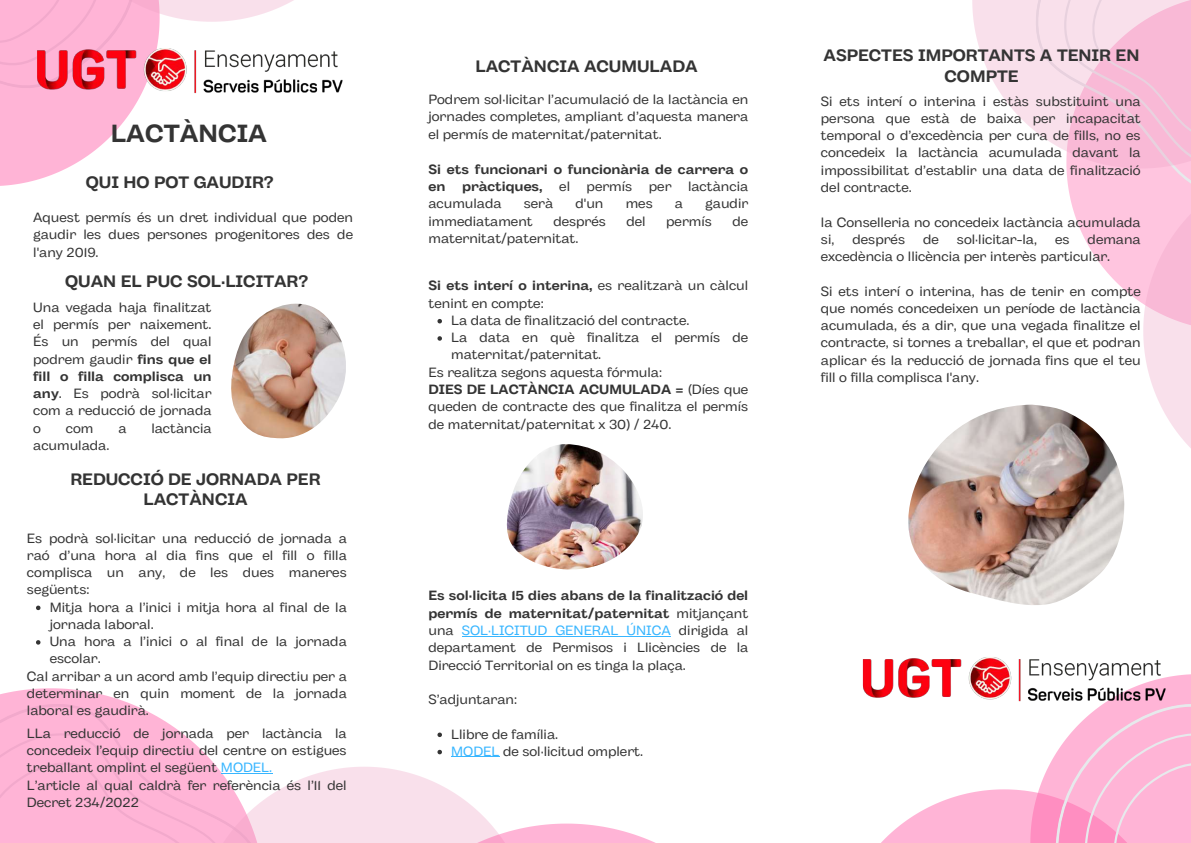
<style>
.page{position:relative;width:1191px;height:843px;background:#fff}
.page>*{position:absolute;margin:0;border:0;box-sizing:border-box;transform-origin:0 0}
.t1{font:700 24.8px "Body Grotesque Fit";color:#343434}
.t2{font:700 16.5px/20.6px "Body Grotesque Fit";color:#343434;text-align:center}
.t3{font:13.4px/17.2px "Body Grotesque Fit";color:#343434;text-align:justify}
.t4{font:700 13.4px/17.2px "Body Grotesque Fit";color:#343434;text-align:justify}
.s1{font-weight:700}
.s2{color:#38b6ff}
.s3{font-weight:400}
</style>
<div class="page">
<svg style="left:0;top:688px;width:165px;height:33px;fill:#ffb4d6"></svg>
<svg style="left:882px;top:674px;width:308px;height:168px"></svg>
<img style="left:231px;top:303px;width:115px;height:135px">
<svg style="left:972px;top:0;width:218px;height:447px"></svg>
<svg style="left:0;top:0;width:294px;height:186px"></svg>
<img style="left:507px;top:444px;width:136px;height:125px">
<img style="left:908px;top:404px;width:216px;height:201px">
<svg style="left:36px;top:605px;width:4px;height:5px"></svg>
<svg style="left:36px;top:640px;width:4px;height:4px"></svg>
<hr style="left:462px;top:635px;width:208px;height:1px;background:#38b6ff">
<svg style="left:0;top:721px;width:653px;height:121px"></svg>
<hr style="left:451px;top:756px;width:48px;height:1px;background:#38b6ff">
<hr style="left:221px;top:772px;width:51px;height:1px;background:#38b6ff">
<svg style="left:437px;top:319px;width:5px;height:4px"></svg>
<svg style="left:437px;top:336px;width:5px;height:4px"></svg>
<img style="left:27px;top:37px;width:316px;height:66px">
<img style="left:862px;top:657px;width:312px;height:54px">
<h1 class="t1" style="left:111px;top:119px;width:158px">LACTÀNCIA</h1>
<p class="t2" style="left:86px;top:173px;width:189px">QUI HO POT GAUDIR?</p>
<p class="t3" style="left:33px;top:210px;width:321px">Aquest permís és un dret individual que poden gaudir les dues persones progenitores des de l'any 2019.</p>
<p class="t2" style="left:65px;top:272px;width:245px">QUAN EL PUC SOL·LICITAR?</p>
<p class="t3" style="left:33px;top:299px;width:180px">Una vegada haja finalitzat el permís per naixement.<br>És un permís del qual podrem gaudir <span class="s1">fins que el fill o filla complisca un any</span>. Es podrà sol·licitar com a reducció de jornada o</p>
<p class="t3" style="left:66px;top:420px;width:29px">com</p>
<p class="t3" style="left:118px;top:420px;width:10px">a</p>
<p class="t3" style="left:151px;top:420px;width:62px">lactància</p>
<p class="t3" style="left:33px;top:437px;width:78px">acumulada.</p>
<p class="t2" style="left:70px;top:470px;width:252px">REDUCCIÓ DE JORNADA PER<br>LACTÀNCIA</p>
<p class="t3" style="left:27px;top:530px;width:321px">Es podrà sol·licitar una reducció de jornada a raó d’una hora al dia fins que el fill o filla complisca un any, de les dues maneres següents:</p>
<p class="t3" style="left:50px;top:599px;width:298px">Mitja hora a l’inici i mitja hora al final de la</p>
<p class="t3" style="left:50px;top:616px;width:105px">jornada laboral.</p>
<p class="t3" style="left:50px;top:633px;width:298px">Una hora a l’inici o al final de la jornada</p>
<p class="t3" style="left:50px;top:651px;width:52px">escolar.</p>
<p class="t3" style="left:27px;top:668px;width:321px">Cal arribar a un acord amb l’equip directiu per a</p>
<p class="t3" style="left:27px;top:685px;width:321px">determinar en quin moment de la jornada</p>
<p class="t3" style="left:27px;top:702px;width:123px">laboral es gaudirà.</p>
<p class="t3" style="left:27px;top:725px;width:321px;text-align:left">LLa reducció de jornada per lactància la concedeix l’equip directiu del centre on estigues treballant omplint el següent <span class="s2">MODEL.<br></span>L’article al qual caldrà fer referència és l’11 del Decret 234/2022</p>
<p class="t2" style="left:475px;top:57px;width:224px">LACTÀNCIA ACUMULADA</p>
<p class="t3" style="left:428px;top:92px;width:321px">Podrem sol·licitar l’acumulació de la lactància en jornades completes, ampliant d’aquesta manera el permís de maternitat/paternitat.</p>
<p class="t4" style="left:428px;top:162px;width:321px">Si ets funcionari o funcionària de carrera o en pràctiques, <span class="s3">el permís per lactància acumulada</span></p>
<p class="t3" style="left:523px;top:196px;width:31px">serà</p>
<p class="t3" style="left:575px;top:196px;width:30px">d'un</p>
<p class="t3" style="left:625px;top:196px;width:29px">mes</p>
<p class="t3" style="left:675px;top:196px;width:10px">a</p>
<p class="t3" style="left:705px;top:196px;width:44px">gaudir</p>
<p class="t3" style="left:428px;top:213px;width:106px">immediatament</p>
<p class="t3" style="left:553px;top:213px;width:54px">després</p>
<p class="t3" style="left:626px;top:213px;width:21px">del</p>
<p class="t3" style="left:666px;top:213px;width:47px">permís</p>
<p class="t3" style="left:732px;top:213px;width:17px">de</p>
<p class="t3" style="left:428px;top:231px;width:152px">maternitat/paternitat.</p>
<p class="t4" style="left:428px;top:278px;width:321px">Si ets interí o interina, <span class="s3">es realitzarà un càlcul</span></p>
<p class="t3" style="left:428px;top:295px;width:117px">tenint en compte:</p>
<p class="t3" style="left:451px;top:312px;width:240px">La data de finalització del contracte.</p>
<p class="t3" style="left:451px;top:330px;width:298px">La data en què finalitza el permís de</p>
<p class="t3" style="left:451px;top:347px;width:152px">maternitat/paternitat.</p>
<p class="t3" style="left:428px;top:364px;width:235px">Es realitza segons aquesta fórmula:</p>
<p class="t4" style="left:428px;top:381px;width:321px">DIES DE LACTÀNCIA ACUMULADA = <span class="s3">(Díes que</span></p>
<p class="t3" style="left:428px;top:399px;width:321px">queden de contracte des que finalitza el permís</p>
<p class="t3" style="left:428px;top:416px;width:244px">de maternitat/paternitat x 30) / 240.</p>
<p class="t3" style="left:428px;top:588px;width:321px"><span class="s1">Es sol·licita 15 dies abans de la finalització del permís de maternitat/paternitat</span> mitjançant una <span class="s2">SOL·LICITUD GENERAL ÚNICA</span> dirigida al departament de Permisos i Llicències de la Direcció Territorial on es tinga la plaça.</p>
<p class="t3" style="left:428px;top:691px;width:90px">S’adjuntaran:</p>
<p class="t3" style="left:451px;top:726px;width:193px">Llibre de família.<br><span class="s2">MODEL</span> de sol·licitud omplert.</p>
<p class="t2" style="left:823px;top:47px;width:317px">ASPECTES IMPORTANTS A TENIR EN<br>COMPTE</p>
<p class="t3" style="left:820px;top:93px;width:321px">Si ets interí o interina i estàs substituint una persona que està de baixa per incapacitat temporal o d’excedència per cura de fills, no es concedeix la lactància acumulada davant la impossibilitat d’establir una data de finalització del contracte.</p>
<p class="t3" style="left:820px;top:214px;width:321px">la Conselleria no concedeix lactància acumulada si,</p>
<p class="t3" style="left:852px;top:231px;width:54px">després</p>
<p class="t3" style="left:923px;top:231px;width:17px">de</p>
<p class="t3" style="left:956px;top:231px;width:82px">sol·licitar-la,</p>
<p class="t3" style="left:1054px;top:231px;width:16px">es</p>
<p class="t3" style="left:820px;top:231px;width:321px;text-indent:267px">demana excedència o llicència per interès particular.</p>
<p class="t3" style="left:820px;top:283px;width:321px">Si ets interí o interina, has de tenir en compte que només concedeixen un període de lactància acumulada, és a dir, que una vegada finalitze el contracte, si tornes a treballar, el que et podran aplicar és la reducció de jornada fins que el teu fill o filla complisca 1'any.</p>
</div>
